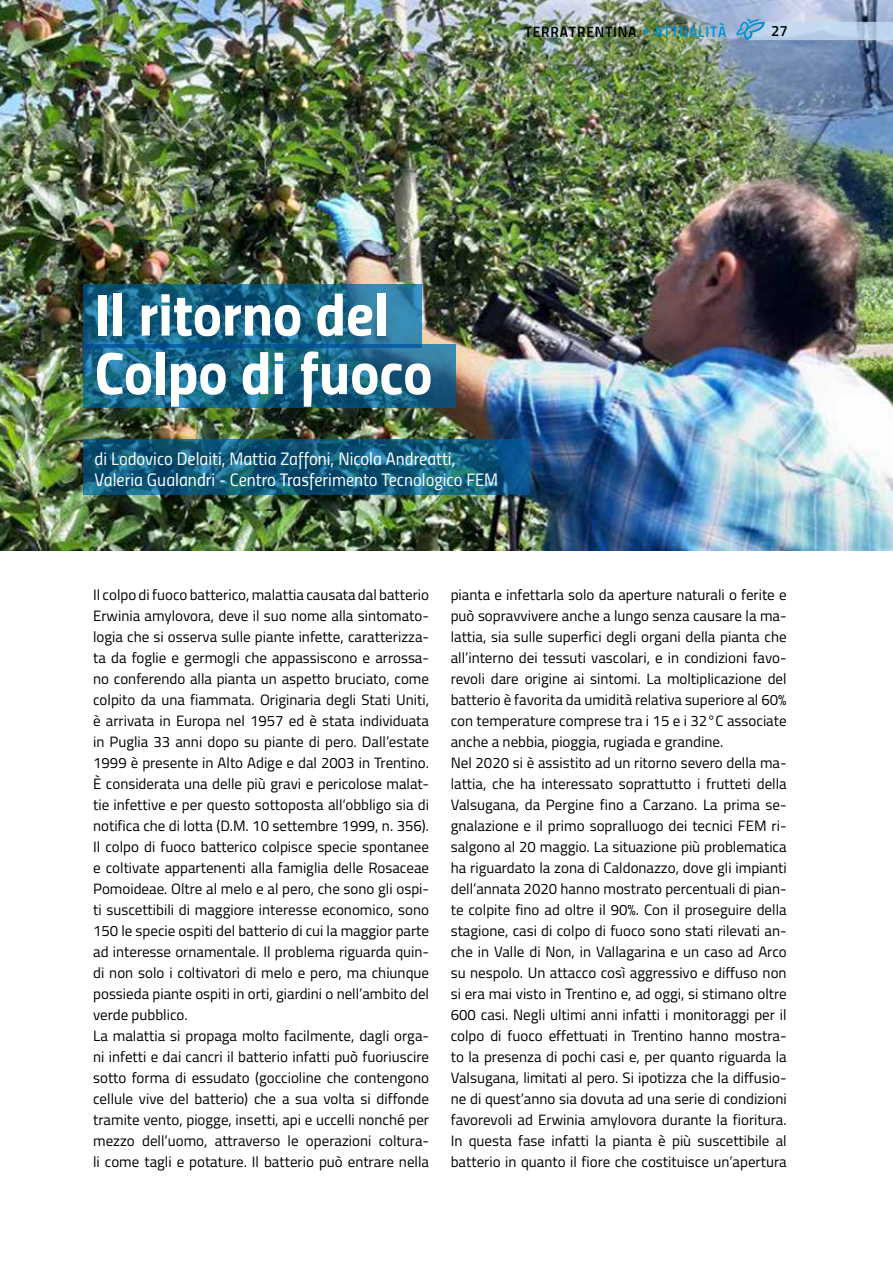
<style>
.page{position:relative;width:893px;height:1263px;background:#fff}
.page>*{position:absolute;margin:0;border:0;box-sizing:border-box;transform-origin:0 0}
.t1{font:60px/58.5px "Titillium Bold Upright";color:#fff}
.t2{font:18px/21px "Titillium Regular Upright";color:#fff}
.t3{font:15px/21px "Titillium";color:#000}
.t4{font:15px "Titillium Semibold Upright";letter-spacing:.06em;color:#000}
.s1{color:#0092d4}
</style>
<div class="page">
<img style="left:0;top:0;width:893px;height:550px">
<svg style="left:83px;top:439px;width:446px;height:56px;background:#0f597a"></svg>
<svg style="left:83px;top:344px;width:373px;height:63px;background:#196586"></svg>
<svg style="left:83px;top:285px;width:339px;height:63px;background:#186489"></svg>
<svg style="left:736px;top:19px;width:157px;height:21px;background:#adc8e3"></svg>
<p class="t4" style="left:525px;top:20px;width:203px">TERRATRENTINA <span class="s1">• ATTUALITÀ</span></p>
<p class="t4" style="left:771px;top:20px;width:18px">27</p>
<h1 class="t1" style="left:95px;top:282px;width:339px">Il ritorno del<br>Colpo di fuoco</h1>
<p class="t2" style="left:95px;top:447px;width:405px">di Lodovico Delaiti, Mattia Zaffoni, Nicola Andreatti,<br>Valeria Gualandri - Centro Trasferimento Tecnologico FEM</p>
<p class="t3" style="left:93px;top:584px;width:337px">Il colpo di fuoco batterico, malattia causata dal batterio Erwinia amylovora, deve il suo nome alla sintomato&shy;logia che si osserva sulle piante infette, caratterizza&shy;ta da foglie e germogli che appassiscono e arrossa&shy;no conferendo alla pianta un aspetto bruciato, come colpito da una fiammata. Originaria degli Stati Uniti, è arrivata in Europa nel 1957 ed è stata individuata in Puglia 33 anni dopo su piante di pero. Dall’estate 1999 è presente in Alto Adige e dal 2003 in Trentino.<br>È considerata una delle più gravi e pericolose malat&shy;tie infettive e per questo sottoposta all‘obbligo sia di notifica che di lotta (D.M. 10 settembre 1999, n. 356).<br>Il colpo di fuoco batterico colpisce specie spontanee e coltivate appartenenti alla famiglia delle Rosaceae Pomoideae. Oltre al melo e al pero, che sono gli ospi&shy;ti suscettibili di maggiore interesse economico, sono 150 le specie ospiti del batterio di cui la maggior parte ad interesse ornamentale. Il problema riguarda quin&shy;di non solo i coltivatori di melo e pero, ma chiunque possieda piante ospiti in orti, giardini o nell’ambito del verde pubblico.<br>La malattia si propaga molto facilmente, dagli orga&shy;ni infetti e dai cancri il batterio infatti può fuoriuscire sotto forma di essudato (goccioline che contengono cellule vive del batterio) che a sua volta si diffonde tramite vento, piogge, insetti, api e uccelli nonché per mezzo dell’uomo, attraverso le operazioni coltura&shy;li come tagli e potature. Il batterio può entrare nella</p>
<p class="t3" style="left:451px;top:584px;width:337px">pianta e infettarla solo da aperture naturali o ferite e può sopravvivere anche a lungo senza causare la ma&shy;lattia, sia sulle superfici degli organi della pianta che all’interno dei tessuti vascolari, e in condizioni favo&shy;revoli dare origine ai sintomi. La moltiplicazione del batterio è favorita da umidità relativa superiore al 60% con temperature comprese tra i 15 e i 32°C associate anche a nebbia, pioggia, rugiada e grandine.<br>Nel 2020 si è assistito ad un ritorno severo della ma&shy;lattia, che ha interessato soprattutto i frutteti della Valsugana, da Pergine fino a Carzano. La prima se&shy;gnalazione e il primo sopralluogo dei tecnici FEM ri&shy;salgono al 20 maggio. La situazione più problematica ha riguardato la zona di Caldonazzo, dove gli impianti dell’annata 2020 hanno mostrato percentuali di pian&shy;te colpite fino ad oltre il 90%. Con il proseguire della stagione, casi di colpo di fuoco sono stati rilevati an&shy;che in Valle di Non, in Vallagarina e un caso ad Arco su nespolo. Un attacco così aggressivo e diffuso non si era mai visto in Trentino e, ad oggi, si stimano oltre 600 casi. Negli ultimi anni infatti i monitoraggi per il colpo di fuoco effettuati in Trentino hanno mostra&shy;to la presenza di pochi casi e, per quanto riguarda la Valsugana, limitati al pero. Si ipotizza che la diffusio&shy;ne di quest’anno sia dovuta ad una serie di condizioni favorevoli ad Erwinia amylovora durante la fioritura.<br>In questa fase infatti la pianta è più suscettibile al batterio in quanto il fiore che costituisce un’apertura</p>
</div>
